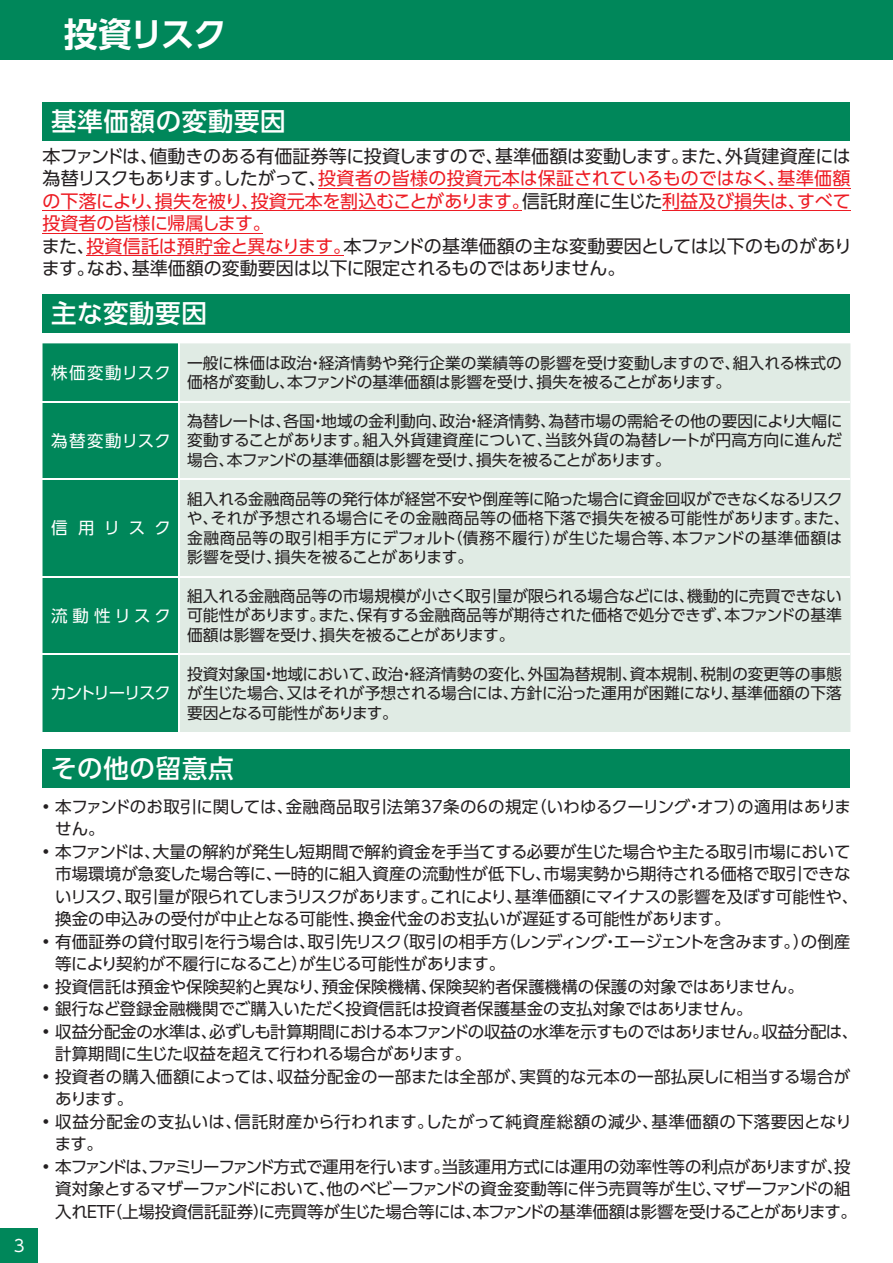
<style>
.page{position:relative;width:893px;height:1263px;background:#fff}
.page>*{position:absolute;margin:0;border:0;box-sizing:border-box;transform-origin:0 0}
.t1{font:33.75px "UD Shin Go Pro De Bold 90 pv RKSJ H";letter-spacing:-.05em;color:#fff}
.t2{font:25.5px "UD Shin Go Pro Medium 90 pv RKSJ H";letter-spacing:.025em;color:#fff}
.t3{font:18px/22.5px "UD Shin Go Pro Regular 90 pv RKSJ H";letter-spacing:-.005em;color:#231f20}
.t4{font:16.5px/22.5px "UD Shin Go Pro Regular 90 pv RKSJ H";letter-spacing:-.015em;color:#231f20}
.t5{font:16.5px/22.5px "UD Shin Go Pro Regular 90 pv RKSJ H";letter-spacing:-.035em;color:#231f20}
.t6{font:16.5px/22.5px "UD Shin Go Pro Regular 90 pv RKSJ H";letter-spacing:.005em;color:#231f20}
.t7{font:16.5px/22.5px "UD Shin Go Pro Regular 90 pv RKSJ H";letter-spacing:.02em;color:#231f20}
.t8{font:16.5px/22.5px "UD Shin Go Pro Regular 90 pv RKSJ H";letter-spacing:.035em;color:#231f20}
.t9{font:16.5px "UD Shin Go Pro Regular 90 pv RKSJ H";letter-spacing:.05em;color:#fff}
.t10{font:16.5px "UD Shin Go Pro Regular 90 pv RKSJ H";letter-spacing:.09em;color:#fff}
.t11{font:16.5px "UD Shin Go Pro Regular 90 pv RKSJ H";letter-spacing:-.075em;color:#fff}
.t12{font:15.75px/19.5px "UD Shin Go Pro Regular 90 pv RKSJ H";letter-spacing:-.01em;color:#231f20;text-align:justify}
.s1{color:#ed1c24}
</style>
<div class="page">
<hr style="left:318px;top:188px;width:532px;height:1px;background:#ed1c24">
<hr style="left:43px;top:210px;width:479px;height:1px;background:#ed1c24">
<hr style="left:662px;top:210px;width:188px;height:1px;background:#ed1c24">
<hr style="left:43px;top:233px;width:220px;height:1px;background:#ed1c24">
<hr style="left:86px;top:255px;width:257px;height:1px;background:#ed1c24">
<div style="left:43px;top:102px;width:807px;height:38px;background:#00875a"></div>
<div style="left:43px;top:294px;width:807px;height:39px;background:#00875a"></div>
<div style="left:43px;top:343px;width:135px;height:389px;background:#00875a"></div>
<div style="left:180px;top:343px;width:670px;height:389px;background:#e0ebe4"></div>
<hr style="left:43px;top:401px;width:807px;height:1px;background:#fff">
<hr style="left:43px;top:479px;width:807px;height:1px;background:#fff">
<hr style="left:43px;top:576px;width:807px;height:1px;background:#fff">
<hr style="left:43px;top:654px;width:807px;height:1px;background:#fff">
<div style="left:43px;top:749px;width:807px;height:38px;background:#00875a"></div>
<div style="left:0;top:1228px;width:38px;height:34px;background:#00875a"></div>
<div style="left:0;top:0;width:893px;height:60px;background:#00875a"></div>
<h1 class="t1" style="left:64px;top:21px;width:165px">投資リスク</h1>
<p class="t10" style="left:14px;top:1239px;width:12px">3</p>
<h2 class="t2" style="left:51px;top:112px;width:236px">基準価額の変動要因</h2>
<p class="t3" style="left:42px;top:147px;width:812px">本ファンドは、値動きのある有価証券等に投資しますので、基準価額は変動します。また、外貨建資産には為替リスクもあります。したがって、<span class="s1">投資者の皆様の投資元本は保証されているものではなく、基準価額の下落により、損失を被り、投資元本を割込むことがあります。</span>信託財産に生じた<span class="s1">利益及び損失は、すべて投資者の皆様に帰属します。<br></span>また、<span class="s1">投資信託は預貯金と異なります。</span>本ファンドの基準価額の主な変動要因としては以下のものがあります。なお、基準価額の変動要因は以下に限定されるものではありません。</p>
<h2 class="t2" style="left:51px;top:304px;width:157px">主な変動要因</h2>
<p class="t9" style="left:51px;top:366px;width:121px">株価変動リスク</p>
<p class="t12" style="left:187px;top:355px;width:656px">一般に株価は政治・経済情勢や発行企業の業績等の影響を受け変動しますので、組入れる株式の価格が変動し、本ファンドの基準価額は影響を受け、損失を被ることがあります。</p>
<p class="t9" style="left:51px;top:434px;width:121px">為替変動リスク</p>
<p class="t10" style="left:51px;top:522px;width:121px">信用リスク</p>
<p class="t10" style="left:51px;top:609px;width:121px">流動性リスク</p>
<p class="t12" style="left:187px;top:413px;width:657px">為替レートは、各国・地域の金利動向、政治・経済情勢、為替市場の需給その他の要因により大幅に変動することがあります。組入外貨建資産について、当該外貨の為替レートが円高方向に進んだ場合、本ファンドの基準価額は影響を受け、損失を被ることがあります。</p>
<p class="t12" style="left:187px;top:491px;width:664px;text-align:left">組入れる金融商品等の発行体が経営不安や倒産等に陥った場合に資金回収ができなくなるリスクや、それが予想される場合にその金融商品等の価格下落で損失を被る可能性があります。また、金融商品等の取引相手方にデフォルト（債務不履行）が生じた場合等、本ファンドの基準価額は影響を受け、損失を被ることがあります。</p>
<p class="t12" style="left:187px;top:588px;width:656px">組入れる金融商品等の市場規模が小さく取引量が限られる場合などには、機動的に売買できない可能性があります。また、保有する金融商品等が期待された価格で処分できず、本ファンドの基準価額は影響を受け、損失を被ることがあります。</p>
<p class="t12" style="left:187px;top:666px;width:656px">投資対象国・地域において、政治・経済情勢の変化、外国為替規制、資本規制、税制の変更等の事態が生じた場合、又はそれが予想される場合には、方針に沿った運用が困難になり、基準価額の下落要因となる可能性があります。</p>
<h2 class="t2" style="left:51px;top:759px;width:184px">その他の留意点</h2>
<p class="t6" style="left:55px;top:797px;width:797px;text-indent:-13px">• 本ファンドのお取引に関しては、金融商品取引法第37条の6の規定（いわゆるクーリング・オフ）の適用はありません。</p>
<p class="t4" style="left:55px;top:842px;width:805px;text-indent:-13px">• 本ファンドは、大量の解約が発生し短期間で解約資金を手当てする必要が生じた場合や主たる取引市場において市場環境が急変した場合等に、一時的に組入資産の流動性が低下し、市場実勢から期待される価格で取引できないリスク、取引量が限られてしまうリスクがあります。これにより、基準価額にマイナスの影響を及ぼす可能性や、換金の申込みの受付が中止となる可能性、換金代金のお支払いが遅延する可能性があります。</p>
<p class="t4" style="left:55px;top:932px;width:797px;text-indent:-13px">• 有価証券の貸付取引を行う場合は、取引先リスク（取引の相手方（レンディング・エージェントを含みます。）の倒産等により契約が不履行になること）が生じる可能性があります。</p>
<p class="t4" style="left:43px;top:977px;width:763px">• 投資信託は預金や保険契約と異なり、預金保険機構、保険契約者保護機構の保護の対象ではありません。</p>
<p class="t4" style="left:43px;top:1000px;width:712px">• 銀行など登録金融機関でご購入いただく投資信託は投資者保護基金の支払対象ではありません。</p>
<p class="t4" style="left:55px;top:1022px;width:805px;text-indent:-13px">• 収益分配金の水準は、必ずしも計算期間における本ファンドの収益の水準を示すものではありません。収益分配は、計算期間に生じた収益を超えて行われる場合があります。</p>
<p class="t7" style="left:55px;top:1067px;width:797px;text-indent:-13px">• 投資者の購入価額によっては、収益分配金の一部または全部が、実質的な元本の一部払戻しに相当する場合があります。</p>
<p class="t8" style="left:55px;top:1112px;width:799px;text-indent:-12px">• 収益分配金の支払いは、信託財産から行われます。したがって純資産総額の減少、基準価額の下落要因となります。</p>
<p class="t5" style="left:55px;top:1157px;width:803px;text-indent:-13px">• 本ファンドは、ファミリーファンド方式で運用を行います。当該運用方式には運用の効率性等の利点がありますが、投資対象とするマザーファンドにおいて、他のベビーファンドの資金変動等に伴う売買等が生じ、マザーファンドの組入れＥＴＦ（上場投資信託証券）に売買等が生じた場合等には、本ファンドの基準価額は影響を受けることがあります。</p>
<p class="t11" style="left:50px;top:687px;width:122px">カントリーリスク</p>
</div>
